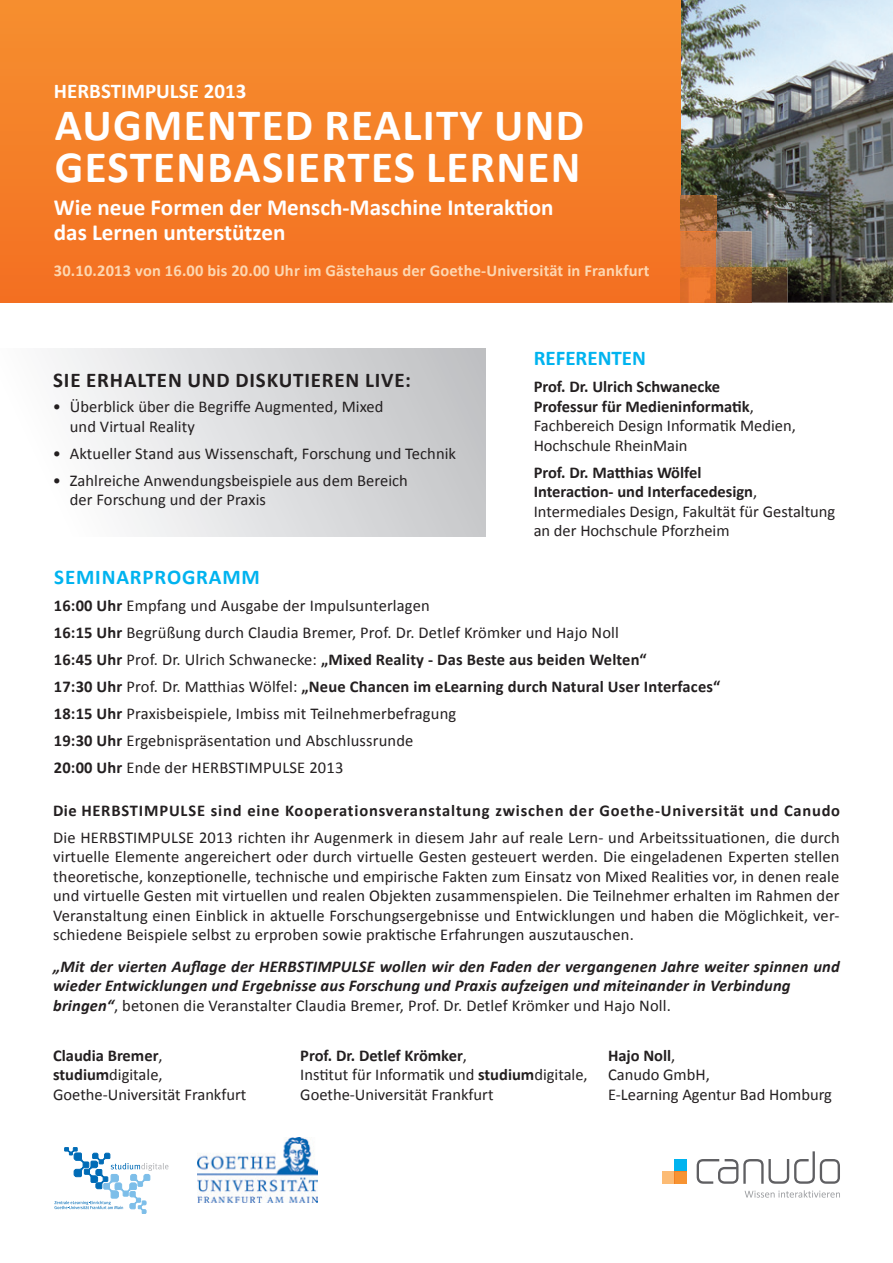
<style>
.page{position:relative;width:893px;height:1263px;background:#fff}
.page>*{position:absolute;margin:0;border:0;box-sizing:border-box;transform-origin:0 0}
.t1{font:700 45px/42px "Calibri";letter-spacing:.03em;color:#fff}
.t2{font:700 23.1px/25.5px "Calibri";color:#fff}
.t3{font:700 21px "Calibri";letter-spacing:.04em;color:#231f20}
.t4{font:700 21px "Calibri";color:#fff}
.t5{font:700 21px "Calibri";letter-spacing:.04em;color:#00b3ef}
.t6{font:700 21px "Calibri";color:#00b3ef}
.t7{font:16.5px/19.5px "Calibri";letter-spacing:.005em;color:#231f20}
.t8{font:italic 700 16.5px/19.5px "Calibri";letter-spacing:.01em;color:#231f20}
.t9{font:700 16.5px "Calibri";letter-spacing:.05em;color:#231f20}
.t10{font:700 16.5px "Calibri";letter-spacing:.01em;color:#fdd7b1}
.s1{font-weight:700}
.s2{font-weight:400;font-style:normal}
</style>
<div class="page">
<div style="left:0;top:349px;width:486px;height:187px;background:linear-gradient(to right,#fff,#c2c3c6)"></div>
<img style="left:680px;top:0;width:213px;height:303px">
<div style="left:0;top:0;width:680px;height:303px;background:linear-gradient(to bottom,#f68f2f,#f36f22)"></div>
<svg style="left:697px;top:1151px;width:143px;height:33px"></svg>
<svg style="left:745px;top:1190px;width:95px;height:7px"></svg>
<div style="left:662px;top:1171px;width:12px;height:13px;background:#fcbb74"></div>
<div style="left:674px;top:1171px;width:13px;height:13px;background:#f79332"></div>
<svg style="left:674px;top:1159px;width:13px;height:12px"></svg>
<img style="left:198px;top:1137px;width:120px;height:66px">
<svg style="left:54px;top:1147px;width:114px;height:66px"></svg>
<img style="left:680px;top:196px;width:36px;height:107px">
<img style="left:716px;top:231px;width:36px;height:72px">
<img style="left:680px;top:231px;width:36px;height:1px">
<img style="left:752px;top:267px;width:35px;height:36px">
<p class="t4" style="left:54px;top:77px;width:194px">HERBSTIMPULSE 2013</p>
<h1 class="t1" style="left:55px;top:104px;width:531px">AUGMENTED REALITY UND<br>GESTENBASIERTES LERNEN</h1>
<h2 class="t2" style="left:54px;top:194px;width:501px">Wie neue Formen der Mensch-Maschine Interaktion das Lernen unterstützen</h2>
<p class="t10" style="left:54px;top:260px;width:597px">30.10.2013 von 16.00 bis 20.00 Uhr im Gästehaus der Goethe-Universität in Frankfurt</p>
<p class="t3" style="left:53px;top:366px;width:359px">SIE ERHALTEN UND DISKUTIEREN LIVE:</p>
<p class="t7" style="left:70px;top:397px;width:315px;text-indent:-17px">• Überblick über die Begriffe Augmented, Mixed und Virtual Reality</p>
<p class="t7" style="left:53px;top:444px;width:405px">• Aktueller Stand aus Wissenschaft, Forschung und Technik</p>
<p class="t7" style="left:70px;top:471px;width:340px;text-indent:-17px">• Zahlreiche Anwendungsbeispiele aus dem Bereich der Forschung und der Praxis</p>
<p class="t6" style="left:534px;top:345px;width:114px">REFERENTEN</p>
<p class="t7" style="left:534px;top:377px;width:264px"><span class="s1">Prof. Dr. Ulrich Schwanecke<br>Professur für Medieninformatik</span>,<br>Fachbereich Design Informatik Medien,<br>Hochschule RheinMain</p>
<p class="t7" style="left:534px;top:463px;width:303px"><span class="s1">Prof. Dr. Matthias Wölfel<br>Interaction- und Interfacedesign</span>, Intermediales Design, Fakultät für Gestaltung an der Hochschule Pforzheim</p>
<p class="t5" style="left:54px;top:563px;width:207px">SEMINARPROGRAMM</p>
<p class="t7" style="left:54px;top:592px;width:668px;line-height:27px"><span class="s1">16:00 Uhr</span> Empfang und Ausgabe der Impulsunterlagen<br><span class="s1">16:15 Uhr</span> Begrüßung durch Claudia Bremer, Prof. Dr. Detlef Krömker und Hajo Noll<br><span class="s1">16:45 Uhr</span> Prof. Dr. Ulrich Schwanecke: <span class="s1">„Mixed Reality - Das Beste aus beiden Welten“<br>17:30 Uhr</span> Prof. Dr. Matthias Wölfel: <span class="s1">„Neue Chancen im eLearning durch Natural User Interfaces“ 18:15 Uhr</span> Praxisbeispiele, Imbiss mit Teilnehmerbefragung<br><span class="s1">19:30 Uhr</span> Ergebnispräsentation und Abschlussrunde<br><span class="s1">20:00 Uhr</span> Ende der HERBSTIMPULSE 2013</p>
<p class="t9" style="left:53px;top:799px;width:788px">Die HERBSTIMPULSE sind eine Kooperationsveranstaltung zwischen der Goethe-Universität und Canudo</p>
<p class="t7" style="left:53px;top:827px;width:788px;text-align:justify">Die HERBSTIMPULSE 2013 richten ihr Augenmerk in diesem Jahr auf reale Lern- und Arbeitssituationen, die durch virtuelle Elemente angereichert oder durch virtuelle Gesten gesteuert werden. Die eingeladenen Experten stellen theoretische, konzeptionelle, technische und empirische Fakten zum Einsatz von Mixed Realities vor, in denen reale und virtuelle Gesten mit virtuellen und realen Objekten zusammenspielen. Die Teilnehmer erhalten im Rahmen der Veranstaltung einen Einblick in aktuelle Forschungsergebnisse und Entwicklungen und haben die Möglichkeit, ver&shy;schiedene Beispiele selbst zu erproben sowie praktische Erfahrungen auszutauschen.</p>
<p class="t8" style="left:53px;top:956px;width:788px">„Mit der vierten Auflage der HERBSTIMPULSE wollen wir den Faden der vergangenen Jahre weiter spinnen und wieder Entwicklungen und Ergebnisse aus Forschung und Praxis aufzeigen und miteinander in Verbindung bringen“<span class="s2">, betonen die Veranstalter Claudia Bremer, Prof. Dr. Detlef Krömker und Hajo Noll.</span></p>
<p class="t7" style="left:53px;top:1045px;width:195px"><span class="s1">Claudia Bremer</span>, <span class="s1">studium</span>digitale,<br>Goethe-Universität Frankfurt</p>
<p class="t7" style="left:300px;top:1045px;width:289px"><span class="s1">Prof. Dr. Detlef Krömker</span>,<br>Institut für Informatik und <span class="s1">studium</span>digitale,<br>Goethe-Universität Frankfurt</p>
<p class="t7" style="left:608px;top:1045px;width:225px"><span class="s1">Hajo Noll</span>,<br>Canudo GmbH,<br>E-Learning Agentur Bad Homburg</p>
</div>
